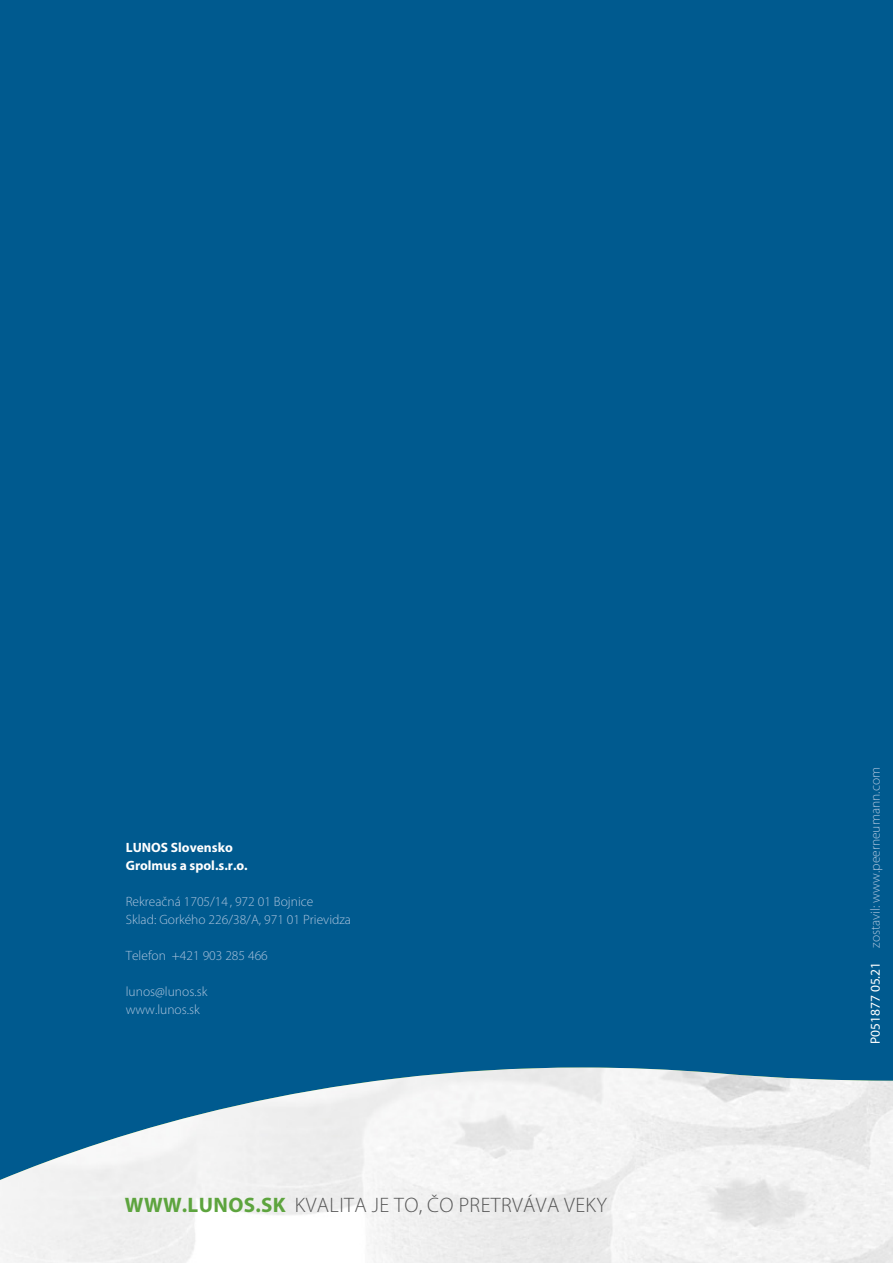
<style>
.page{position:relative;width:893px;height:1263px;background:#005a8f}
.page>*{position:absolute;margin:0;border:0;box-sizing:border-box;transform-origin:0 0}
.Fließtext{font:300 21px "Myriad Pro";letter-spacing:.02em;color:#565656}
.t1{font:300 13.5px "Myriad Pro";color:#adc4dd}
.t2{font:700 13.5px "Myriad Pro";color:#fff}
.s1{font-weight:700;color:#5da43e}
.s2{font-weight:400;color:#fff}
</style>
<div class="page">
<svg style="left:0;top:1180px;width:893px;height:83px;background:#f1f1f1"></svg>
<img style="left:0;top:1067px;width:893px;height:113px">
<p class="t2" style="left:126px;top:839px;width:109px">LUNOS Slovensko</p>
<p class="t2" style="left:126px;top:857px;width:124px">Grolmus a spol.s.r.o.</p>
<p class="t1" style="left:126px;top:894px;width:189px">Rekreačná 1705/14, 972 01 Bojnice</p>
<p class="t1" style="left:126px;top:912px;width:227px">Sklad: Gorkého 226/38/A, 971 01 Prievidza</p>
<p class="t1" style="left:126px;top:948px;width:144px">Telefon +421 903 285 466</p>
<p class="t1" style="left:126px;top:984px;width:83px">lunos@lunos.sk</p>
<p class="t1" style="left:126px;top:1002px;width:76px">www.lunos.sk</p>
<p class="Fließtext" style="left:125px;top:1193px;width:484px"><span class="s1">WWW.LUNOS.SK</span> KVALITA JE TO, ČO PRETRVÁVA VEKY</p>
<p class="t1" style="left:868px;top:1044px;width:278px;rotate:-90deg"><span class="s2">P051877 05.21</span> zostavil: www.peerneumann.com</p>
</div>
